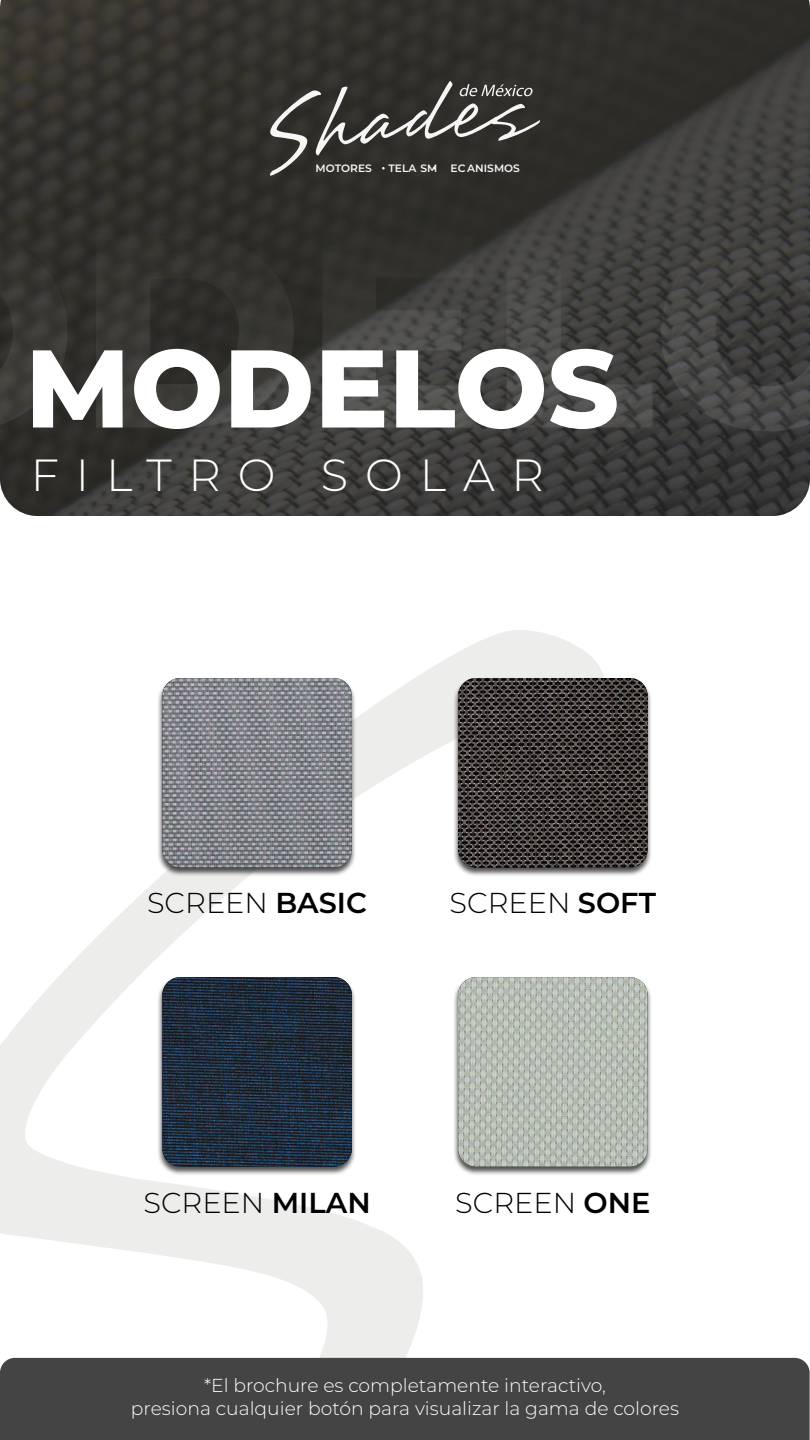
<style>
.page{position:relative;width:810px;height:1440px;background:#fff}
.page>*{position:absolute;margin:0;border:0;box-sizing:border-box;transform-origin:0 0}
.t1{font:800 274.05px "Montserrat";color:#fff}
.t2{font:800 110.18px "Montserrat";color:#fff}
.t3{font:300 45px "Montserrat";letter-spacing:.375em;color:#fff}
.t4{font:300 28.8px "Montserrat";color:#000}
.t5{font:300 18.75px/22.5px "Montserrat";color:#fff;text-align:center}
.t6{font:600 10.65px "Montserrat";color:#f6f6f6}
.s1{font-weight:600}
</style>
<div class="page">
<svg style="left:0;top:630px;width:604px;height:728px"></svg>
<div style="left:0;top:1358px;width:810px;height:82px;background:#454444"></div>
<img style="left:0;top:0;width:810px;height:516px">
<div style="left:157px;top:677px;width:200px;height:200px;background:#000;opacity:.68"></div>
<img style="left:162px;top:678px;width:190px;height:190px">
<div style="left:157px;top:976px;width:200px;height:200px;background:#000;opacity:.68"></div>
<img style="left:162px;top:977px;width:190px;height:190px">
<div style="left:453px;top:677px;width:200px;height:200px;background:#000;opacity:.68"></div>
<img style="left:458px;top:678px;width:190px;height:190px">
<div style="left:453px;top:976px;width:200px;height:200px;background:#000;opacity:.68"></div>
<img style="left:458px;top:977px;width:190px;height:190px">
<svg style="left:268px;top:81px;width:272px;height:95px;background:#484743"></svg>
<p class="t6" style="left:316px;top:160px;width:58px">MOTORES</p>
<p class="t6" style="left:388px;top:160px;width:133px">TELA SM EC ANISMOS</p>
<h1 class="t1" style="left:77px;top:129px;width:808px">DELO</h1>
<h2 class="t2" style="left:25px;top:308px;width:595px">MODELOS</h2>
<h3 class="t3" style="left:31px;top:444px;width:515px">FILTRO SOLAR</h3>
<h3 class="t4" style="left:147px;top:884px;width:222px">SCREEN <span class="s1">BASIC</span></h3>
<h3 class="t4" style="left:450px;top:884px;width:208px">SCREEN <span class="s1">SOFT</span></h3>
<h3 class="t4" style="left:143px;top:1183px;width:229px">SCREEN <span class="s1">MILAN</span></h3>
<h3 class="t4" style="left:455px;top:1183px;width:197px">SCREEN <span class="s1">ONE</span></h3>
<p class="t5" style="left:131px;top:1374px;width:550px">*El brochure es completamente interactivo,<br>presiona cualquier botón para visualizar la gama de colores</p>
</div>
